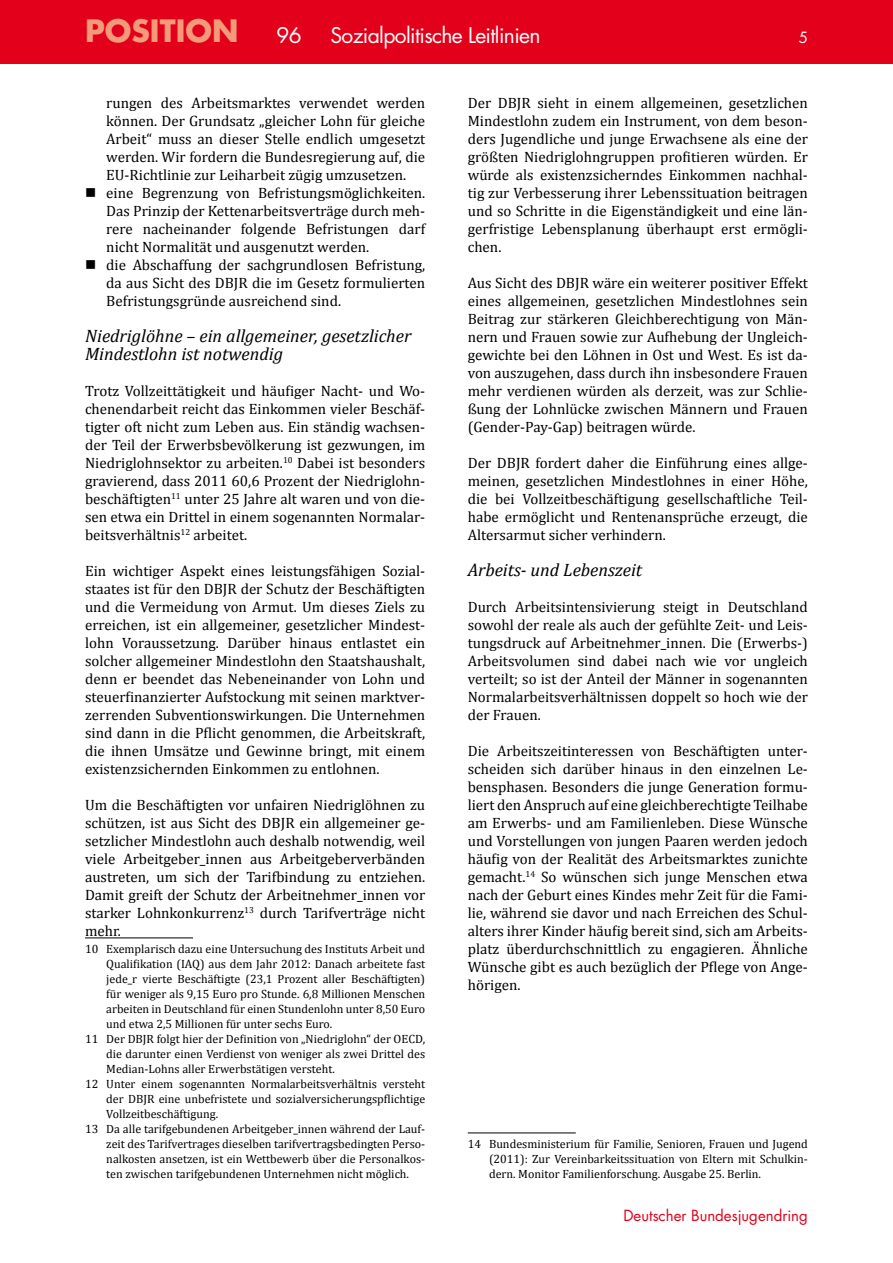
<style>
.page{position:relative;width:893px;height:1263px;background:#fff}
.page>*{position:absolute;margin:0;border:0;box-sizing:border-box;transform-origin:0 0}
.t1{font:700 30px "Futura Std";color:#f29a79}
.t2{font:21px "Futura Std";letter-spacing:-.03em;color:#fff}
.Zwischentitel_b{font:italic 18px/18px "Cambria";color:#000}
.Grundtext{font:15px/18px "Cambria";color:#000;text-align:justify}
.t3{font:15px "Futura Std";color:#e2001a}
.t4{font:15px "Futura Std";color:#fff}
.Fussnote{font:12px/15px "Cambria";color:#000;text-align:justify}
</style>
<div class="page">
<div style="left:0;top:0;width:893px;height:64px;background:#e2001a"></div>
<hr style="left:85px;top:937px;width:108px;height:1px;background:#000">
<hr style="left:468px;top:1132px;width:108px;height:1px;background:#000">
<h1 class="t1" style="left:85px;top:11px;width:155px">POSITION</h1>
<h2 class="t2" style="left:276px;top:22px;width:27px">96</h2>
<h2 class="t2" style="left:330px;top:22px;width:212px">Sozialpolitische Leitlinien</h2>
<p class="t4" style="left:799px;top:28px;width:11px">5</p>
<p class="Grundtext" style="left:106px;top:94px;width:320px">rungen des Arbeitsmarktes verwendet werden können. Der Grundsatz „gleicher Lohn für gleiche Arbeit“ muss an dieser Stelle endlich umgesetzt werden. Wir fordern die Bundesregierung auf, die EU-Richtlinie zur Leiharbeit zügig umzusetzen.</p>
<p class="Grundtext" style="left:106px;top:184px;width:320px;text-indent:-21px">■ eine Begrenzung von Befristungsmöglichkeiten.<br>Das Prinzip der Kettenarbeitsverträge durch meh&shy;rere nacheinander folgende Befristungen darf nicht Normalität und ausgenutzt werden.</p>
<p class="Grundtext" style="left:106px;top:256px;width:320px;text-indent:-21px">■ die Abschaffung der sachgrundlosen Befristung, da aus Sicht des DBJR die im Gesetz formulierten Befristungsgründe ausreichend sind.</p>
<p class="Zwischentitel_b" style="left:85px;top:326px;width:328px">Niedriglöhne – ein allgemeiner, gesetzlicher<br>Mindestlohn ist notwendig</p>
<p class="Grundtext" style="left:85px;top:382px;width:342px">Trotz Vollzeittätigkeit und häufiger Nacht- und Wo&shy;chenendarbeit reicht das Einkommen vieler Beschäf&shy;tigter oft nicht zum Leben aus. Ein ständig wachsen&shy;der Teil der Erwerbsbevölkerung ist gezwungen, im Niedriglohnsektor zu arbeiten.<sup>10</sup> Dabei ist besonders gravierend, dass 2011 60,6 Prozent der Niedriglohn&shy;beschäftigten<sup>11</sup> unter 25 Jahre alt waren und von die&shy;sen etwa ein Drittel in einem sogenannten Normalar&shy;beitsverhältnis<sup>12</sup> arbeitet.</p>
<p class="Grundtext" style="left:85px;top:562px;width:342px">Ein wichtiger Aspekt eines leistungsfähigen Sozial&shy;staates ist für den DBJR der Schutz der Beschäftigten und die Vermeidung von Armut. Um dieses Ziels zu erreichen, ist ein allgemeiner, gesetzlicher Mindest&shy;lohn Voraussetzung. Darüber hinaus entlastet ein solcher allgemeiner Mindestlohn den Staatshaushalt, denn er beendet das Nebeneinander von Lohn und steuerfinanzierter Aufstockung mit seinen marktver&shy;zerrenden Subventionswirkungen. Die Unternehmen sind dann in die Pflicht genommen, die Arbeitskraft, die ihnen Umsätze und Gewinne bringt, mit einem existenzsichernden Einkommen zu entlohnen.</p>
<p class="Grundtext" style="left:85px;top:796px;width:342px">Um die Beschäftigten vor unfairen Niedriglöhnen zu schützen, ist aus Sicht des DBJR ein allgemeiner ge&shy;setzlicher Mindestlohn auch deshalb notwendig, weil viele Arbeitgeber_innen aus Arbeitgeberverbänden austreten, um sich der Tarifbindung zu entziehen.<br>Damit greift der Schutz der Arbeitnehmer_innen vor starker Lohnkonkurrenz<sup>13</sup> durch Tarifverträge nicht mehr.</p>
<p class="Fussnote" style="left:106px;top:941px;width:320px;text-indent:-21px">10 Exemplarisch dazu eine Untersuchung des Instituts Arbeit und Qualifikation (IAQ) aus dem Jahr 2012: Danach arbeitete fast jede_r vierte Beschäftigte (23,1 Prozent aller Beschäftigten) für weniger als 9,15 Euro pro Stunde. 6,8 Millionen Menschen arbeiten in Deutschland für einen Stundenlohn unter 8,50 Euro und etwa 2,5 Millionen für unter sechs Euro.</p>
<p class="Fussnote" style="left:106px;top:1031px;width:320px;text-indent:-21px">11 Der DBJR folgt hier der Definition von „Niedriglohn“ der OECD, die darunter einen Verdienst von weniger als zwei Drittel des Median-Lohns aller Erwerbstätigen versteht.</p>
<p class="Fussnote" style="left:106px;top:1076px;width:320px;text-indent:-21px">12 Unter einem sogenannten Normalarbeitsverhältnis versteht der DBJR eine unbefristete und sozialversicherungspflichtige Vollzeitbeschäftigung.</p>
<p class="Fussnote" style="left:106px;top:1121px;width:320px;text-indent:-21px">13 Da alle tarifgebundenen Arbeitgeber_innen während der Lauf&shy;zeit des Tarifvertrages dieselben tarifvertragsbedingten Perso&shy;nalkosten ansetzen, ist ein Wettbewerb über die Personalkos&shy;ten zwischen tarifgebundenen Unternehmen nicht möglich.</p>
<p class="Grundtext" style="left:468px;top:94px;width:342px">Der DBJR sieht in einem allgemeinen, gesetzlichen Mindestlohn zudem ein Instrument, von dem beson&shy;ders Jugendliche und junge Erwachsene als eine der größten Niedriglohngruppen profitieren würden. Er würde als existenzsicherndes Einkommen nachhal&shy;tig zur Verbesserung ihrer Lebenssituation beitragen und so Schritte in die Eigenständigkeit und eine län&shy;gerfristige Lebensplanung überhaupt erst ermögli&shy;chen.</p>
<p class="Grundtext" style="left:468px;top:274px;width:342px">Aus Sicht des DBJR wäre ein weiterer positiver Effekt eines allgemeinen, gesetzlichen Mindestlohnes sein Beitrag zur stärkeren Gleichberechtigung von Män&shy;nern und Frauen sowie zur Aufhebung der Ungleich&shy;gewichte bei den Löhnen in Ost und West. Es ist da&shy;von auszugehen, dass durch ihn insbesondere Frauen mehr verdienen würden als derzeit, was zur Schlie&shy;ßung der Lohnlücke zwischen Männern und Frauen (Gender-Pay-Gap) beitragen würde.</p>
<p class="Grundtext" style="left:468px;top:454px;width:342px">Der DBJR fordert daher die Einführung eines allge&shy;meinen, gesetzlichen Mindestlohnes in einer Höhe, die bei Vollzeitbeschäftigung gesellschaftliche Teil&shy;habe ermöglicht und Rentenansprüche erzeugt, die Altersarmut sicher verhindern.</p>
<p class="Zwischentitel_b" style="left:468px;top:560px;width:176px">Arbeits- und Lebenszeit</p>
<p class="Grundtext" style="left:468px;top:598px;width:342px">Durch Arbeitsintensivierung steigt in Deutschland sowohl der reale als auch der gefühlte Zeit- und Leis&shy;tungsdruck auf Arbeitnehmer_innen. Die (Erwerbs-)<br>Arbeitsvolumen sind dabei nach wie vor ungleich verteilt; so ist der Anteil der Männer in sogenannten Normalarbeitsverhältnissen doppelt so hoch wie der der Frauen.</p>
<p class="Grundtext" style="left:468px;top:742px;width:342px">Die Arbeitszeitinteressen von Beschäftigten unter&shy;scheiden sich darüber hinaus in den einzelnen Le&shy;bensphasen. Besonders die junge Generation formu&shy;liert den Anspruch auf eine gleichberechtigte Teilhabe am Erwerbs- und am Familienleben. Diese Wünsche und Vorstellungen von jungen Paaren werden jedoch häufig von der Realität des Arbeitsmarktes zunichte gemacht.<sup>14</sup> So wünschen sich junge Menschen etwa nach der Geburt eines Kindes mehr Zeit für die Fami&shy;lie, während sie davor und nach Erreichen des Schul&shy;alters ihrer Kinder häufig bereit sind, sich am Arbeits&shy;platz überdurchschnittlich zu engagieren. Ähnliche Wünsche gibt es auch bezüglich der Pflege von Ange&shy;hörigen.</p>
<p class="Fussnote" style="left:489px;top:1136px;width:320px;text-indent:-21px">14 Bundesministerium für Familie, Senioren, Frauen und Jugend (2011): Zur Vereinbarkeitssituation von Eltern mit Schulkin&shy;dern. Monitor Familienforschung. Ausgabe 25. Berlin.</p>
<p class="t3" style="left:623px;top:1206px;width:186px">Deutscher Bundesjugendring</p>
</div>
